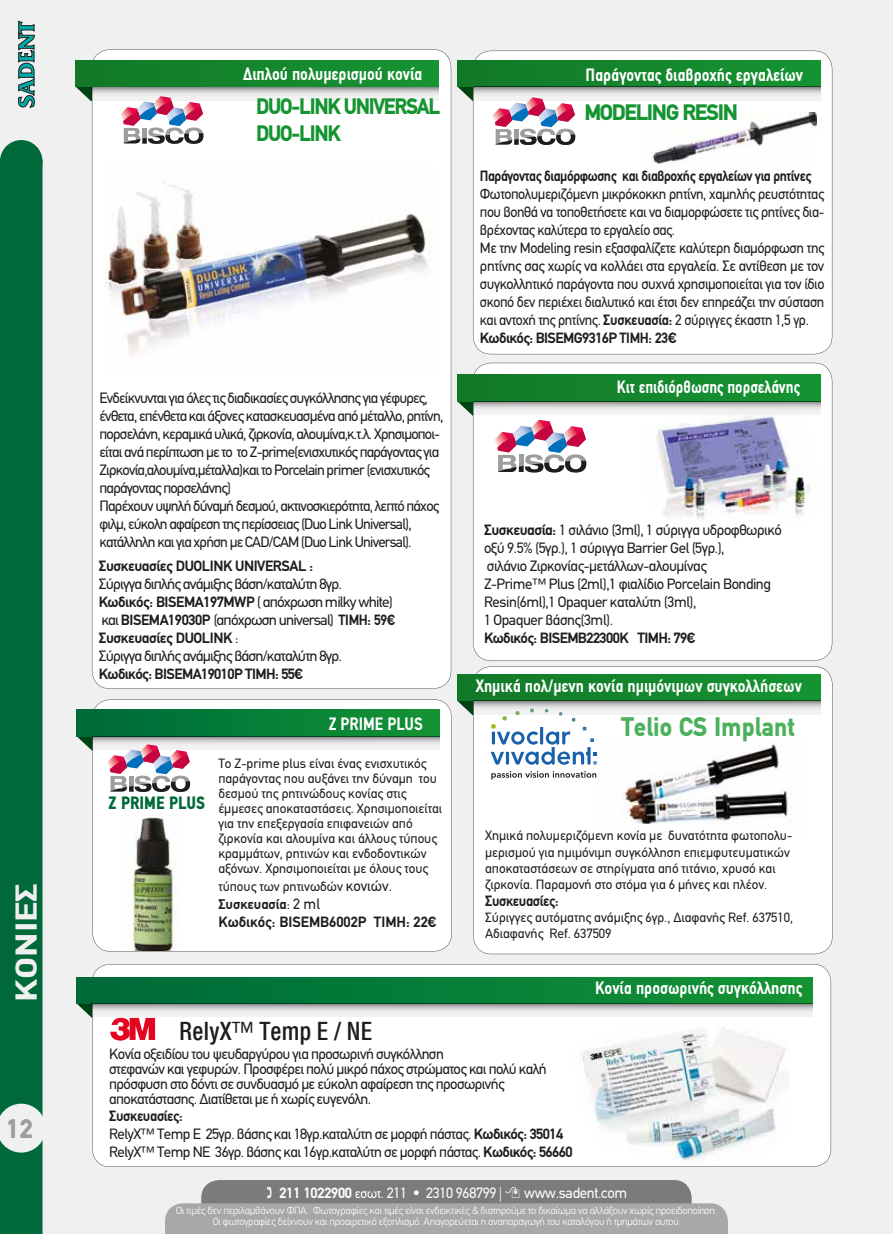
<style>
.page{position:relative;width:893px;height:1234px;background:#fff}
.page>*{position:absolute;margin:0;border:0;box-sizing:border-box;transform-origin:0 0}
.t1{font:700 30.45px "PF Din Text Condensed";color:#f0f0f0;scale:1.43 1}
.t2{font:900 27px "PF Din Text";color:#4db05b;scale:.94 1}
.t3{font:500 27px "CF Helvetica Cond";letter-spacing:.01em;color:#1d1d1b;scale:.94 1}
.t4{font:900 27px "PF Din Text";color:#9d9d9c}
.t5{font:900 22.5px/27px "PF Din Text";letter-spacing:-.06em;color:#159432;scale:.94 1}
.t6{font:900 22.5px "PF Din Text";letter-spacing:-.06em;color:#159432}
.t7{font:700 18px "PF Din Text Condensed";color:#fff}
.t8{font:700 18px "PF Din Text Condensed";color:#fff;scale:.95 1}
.t9{font:900 condensed 18px "PF Din Text";color:#006939}
.t10{font:15px/18px "PF Din Text";letter-spacing:-.04em;color:#1d1d1b}
.t11{font:15px/18px "PF Din Text";letter-spacing:-.04em;color:#1d1d1b;scale:.95 1}
.t12{font:700 15px "PF Din Text";letter-spacing:-.03em;color:#1d1d1b}
.t13{font:700 15px "PF Din Text";letter-spacing:-.03em;color:#1d1d1b;scale:.9 1}
.t14{font:15px "PF Din Text";letter-spacing:-.02em;color:#fff}
.t15{font:700 15px "PF Din Text";color:#1d1d1b}
.t16{font:700 15px "PF Din Text";letter-spacing:-.03em;color:#1d1d1b;scale:.94 1}
.t17{font:700 14.1px "PF Din Text";color:#1d1d1b}
.t18{font:13.5px/15px "PF Din Text";color:#1d1d1b}
.t19{font:300 10.5px/11.6px "PF Din Text";letter-spacing:-.02em;color:#fff;text-align:center}
.s1{font-weight:700}
.s2{font-size:15px}
.s3{font-weight:400;font-size:15px}
.s4{font-size:13.5px}
.s5{font-weight:300}
</style>
<div class="page">
<div style="left:0;top:0;width:893px;height:1233px;background:#f0f0f0"></div>
<svg style="left:75px;top:86px;width:17px;height:15px"></svg>
<div style="left:92px;top:49px;width:359px;height:639px;background:#fff"></div>
<svg style="left:91px;top:86px;width:348px;height:14px"></svg>
<img style="left:104px;top:166px;width:333px;height:207px">
<div style="left:92px;top:699px;width:360px;height:252px;background:#fff"></div>
<svg style="left:457px;top:401px;width:16px;height:15px"></svg>
<svg style="left:18px;top:22px;width:17px;height:85px"></svg>
<div style="left:0;top:166px;width:43px;height:1067px;background:#006939"></div>
<div style="left:0;top:140px;width:43px;height:42px;background:#006939;border-radius:50%"></div>
<div style="left:473px;top:51px;width:359px;height:303px;background:#fff"></div>
<img style="left:643px;top:112px;width:174px;height:65px">
<div style="left:473px;top:363px;width:359px;height:297px;background:#fff"></div>
<div style="left:473px;top:666px;width:359px;height:287px;background:#fff"></div>
<div style="left:77px;top:709px;width:363px;height:27px;background:linear-gradient(to right,#00683a,#139334)"></div>
<svg style="left:190px;top:736px;width:250px;height:13px"></svg>
<div style="left:457px;top:374px;width:363px;height:27px;background:linear-gradient(to right,#127828,#169432)"></div>
<div style="left:457px;top:674px;width:363px;height:26px;background:linear-gradient(to right,#127828,#169432)"></div>
<svg style="left:597px;top:700px;width:223px;height:14px"></svg>
<div style="left:457px;top:60px;width:364px;height:26px;background:linear-gradient(to right,#127828,#169432)"></div>
<svg style="left:575px;top:86px;width:246px;height:14px"></svg>
<div style="left:75px;top:60px;width:364px;height:26px;background:linear-gradient(to right,#127828,#169432)"></div>
<img style="left:126px;top:809px;width:55px;height:141px">
<svg style="left:495px;top:419px;width:91px;height:53px"></svg>
<img style="left:643px;top:414px;width:176px;height:115px">
<svg style="left:473px;top:401px;width:347px;height:13px"></svg>
<div style="left:92px;top:964px;width:739px;height:202px;background:#fff"></div>
<div style="left:76px;top:976px;width:737px;height:27px;background:linear-gradient(to right,#00683a,#139434)"></div>
<svg style="left:155px;top:1003px;width:658px;height:13px"></svg>
<img style="left:597px;top:741px;width:208px;height:98px">
<svg style="left:457px;top:694px;width:140px;height:70px"></svg>
<svg style="left:491px;top:771px;width:105px;height:8px"></svg>
<svg style="left:76px;top:997px;width:79px;height:43px"></svg>
<img style="left:570px;top:1022px;width:219px;height:142px">
<svg style="left:121px;top:96px;width:82px;height:48px"></svg>
<svg style="left:457px;top:81px;width:118px;height:64px"></svg>
<svg style="left:77px;top:730px;width:113px;height:61px"></svg>
<svg style="left:0;top:1103px;width:43px;height:49px"></svg>
<svg style="left:165px;top:1180px;width:563px;height:53px;background:#9c9b9b"></svg>
<h1 class="t1" style="left:8px;top:1001px;width:85px;rotate:-90deg">KΟΝΙΕΣ</h1>
<h2 class="t4" style="left:7px;top:1112px;width:28px">12</h2>
<p class="t7" style="left:243px;top:63px;width:181px">∆ιπλού πολυµερισµού κονία</p>
<h3 class="t5" style="left:256px;top:92px;width:197px">DUO-LINK UNIVERSAL<br>DUO-LINK</h3>
<p class="t10" style="left:100px;top:389px;width:345px">Ενδείκνυνται για όλες τις διαδικασίες συγκόλλησης για γέφυρες, ένθετα, επένθετα και άξονες κατασκευασµένα από µέταλλο, ρητίνη, πορσελάνη, κεραµικά υλικά, ζιρκονία, αλουµίνα,κ.τ.λ. Xρησιµοποι&shy;είται ανά περίπτωση µε το το Z-prime(ενισχυτικός παράγοντας για Ζιρκονία,αλουµίνα,µέταλλα)και το Porcelain primer (ενισχυτικός παράγοντας πορσελάνης)<br>Παρέχουν υψηλή δύναµή δεσµού, ακτινοσκιερότητα, λεπτό πάχος φιλµ, εύκολη αφαίρεση της περίσσειας (Duo Link Universal), κατάλληλη και για χρήση µε CAD/CAM (Duo Link Universal).</p>
<p class="t12" style="left:99px;top:556px;width:216px">Συσκευασίες DUOLINK UNIVERSAL :</p>
<p class="t10" style="left:99px;top:574px;width:298px">Σύριγγα διπλής ανάµιξης βάση/καταλύτη 8γρ.<br><span class="s1">Κωδικός: BISEMA197MWP</span> ( απόχρωση milky white) και <span class="s1">BISEMA19030P</span> (απόχρωση universal) <span class="s1">TIMH: 59€ Συσκευασίες DUOLINK</span> :<br>Σύριγγα διπλής ανάµιξης βάση/καταλύτη 8γρ.</p>
<p class="t12" style="left:99px;top:664px;width:206px">Κωδικός: BISEMA19010P ΤΙΜΗ: 55€</p>
<p class="t9" style="left:109px;top:791px;width:98px">Z PRIME PLUS</p>
<p class="t7" style="left:329px;top:713px;width:96px">Z PRIME PLUS</p>
<p class="t18" style="left:218px;top:755px;width:225px">To Ζ-prime plus είναι ένας ενισχυτικός παράγοντας που αυξάνει την δύναµη του δεσµού της ρητινώδους κονίας στις έµµεσες αποκαταστάσεις. Χρησιµοποιείται για την επεξεργασία επιφανειών από ζιρκονία και αλουµίνα και άλλους τύπους κραµµάτων, ρητινών και ενδοδοντικών αξόνων. Χρησιµοποιείται µε όλους τους</p>
<p class="t18" style="left:218px;top:878px;width:175px">τύπους των ρητινωδών <span class="s2">κονιών.</span></p>
<p class="t17" style="left:218px;top:895px;width:103px">Συσκευασία<span class="s3">: 2 ml</span></p>
<p class="t15" style="left:218px;top:912px;width:219px">Κωδικός: BISEMB6002P ΤΙΜΗ: 22€</p>
<h2 class="t3" style="left:180px;top:1016px;width:206px">RelyX™ Temp Ε / ΝΕ</h2>
<p class="t7" style="left:585px;top:64px;width:219px">Παράγοντας διαβροχής εργαλείων</p>
<h3 class="t6" style="left:584px;top:99px;width:155px">MODELING RESIN</h3>
<p class="t13" style="left:480px;top:167px;width:370px">Παράγοντας διαµόρφωσης και διαβροχής εργαλείων για ρητίνες</p>
<p class="t11" style="left:480px;top:185px;width:364px">Φωτοπολυµεριζόµενη µικρόκοκκη ρητίνη, χαµηλής ρευστότητας που βοηθά να τοποθετήσετε και να διαµορφώσετε τις ρητίνες δια&shy;βρέχοντας καλύτερα το εργαλείο σας.<br>Mε την Modeling resin εξασφαλίζετε καλύτερη διαµόρφωση της ρητίνης σας χωρίς να κολλάει στα εργαλεία. Σε αντίθεση µε τον συγκολλητικό παράγοντα που συχνά χρησιµοποιείται για τον ίδιο σκοπό δεν περιέχει διαλυτικό και έτσι δεν επηρεάζει την σύσταση και αντοχή της ρητίνης. <span class="s1">Συσκευασία:</span> 2 σύριγγες έκαστη 1,5 γρ.<br><span class="s1">Κωδικός: BISEMG9316P ΤΙΜΗ: 23€</span></p>
<p class="t8" style="left:617px;top:376px;width:194px">Κιτ επιδιόρθωσης πορσελάνης</p>
<p class="t10" style="left:484px;top:521px;width:299px"><span class="s1">Συσκευασία:</span> 1 σιλάνιο (3ml), 1 σύριγγα υδροφθωρικό οξύ 9.5% (5γρ.), 1 σύριγγα Barrier Gel (5γρ.),<br>σιλάνιο Ζιρκονίας-µετάλλων-αλουµίνας<br>Z-Prime™ Plus (2ml),1 φιαλίδιο Porcelain Bonding Resin(6ml),1 Opaquer καταλύτη (3ml),<br>1 Opaquer βάσης(3ml).</p>
<p class="t12" style="left:484px;top:629px;width:213px">Κωδικός: BISEMB22300K TIMH: 79€</p>
<p class="t7" style="left:476px;top:675px;width:328px">Xηµικά πολ/µενη κονία ηµιµόνιµων συγκολλήσεων</p>
<h2 class="t2" style="left:621px;top:710px;width:186px">Telio CS Implant</h2>
<p class="t18" style="left:485px;top:827px;width:309px;line-height:16.2px">Χηµικά πολυµεριζόµενη κονία µε δυνατότητα φωτοπολυ&shy;µερισµού για ηµιµόνιµη συγκόλληση επιεµφυτευµατικών αποκαταστάσεων σε στηρίγµατα από τιτάνιο, χρυσό και ζιρκονία. Παραµονή στο στόµα για 6 µήνες και πλέον.</p>
<p class="t16" style="left:485px;top:891px;width:80px">Συσκευασίες:</p>
<p class="t18" style="left:485px;top:909px;width:310px;line-height:16.2px">Σύριγγες αυτόµατης ανάµιξης 6γρ., ∆ιαφανής Ref. 637510,<br>Αδιαφανής Ref. 637509</p>
<p class="t7" style="left:595px;top:976px;width:209px">Κονία προσωρινής συγκόλλησης</p>
<p class="t10" style="left:109px;top:1046px;width:439px;line-height:15px">Κονία οξειδίου του ψευδαργύρου για προσωρινή συγκόλληση<br>στεφανών και γεφυρών. Προσφέρει πολύ µικρό πάχος στρώµατος και πολύ καλή πρόσφυση στο δόντι σε συνδυασµό µε εύκολη αφαίρεση της προσωρινής αποκατάστασης. ∆ιατίθεται µε ή χωρίς ευγενόλη.</p>
<p class="t10" style="left:109px;top:1106px;width:465px"><span class="s1">Συσκευασίες:<br></span>RelyX™ Temp Ε 25γρ. βάσης και 18γρ.καταλύτη σε µορφή πάστας. <span class="s1">Κωδικός: 35014<br></span>RelyX™ Temp NΕ 36γρ. βάσης και 16γρ.καταλύτη σε µορφή πάστας. <span class="s1">Κωδικός: 56660</span></p>
<p class="t14" style="left:280px;top:1183px;width:224px"><span class="s1">211 1022900</span> <span class="s4">εσωτ.</span> 211 • 2310 968799 <span class="s5">|</span></p>
<p class="t14" style="left:524px;top:1183px;width:105px">www.sadent.com</p>
<p class="t19" style="left:176px;top:1204px;width:542px">Οι τιµές δεν περιλαµβάνουν ΦΠΑ. Φωτογραφίες και τιµές είναι ενδεικτικές &amp; διατηρούµε το δικαίωµα να αλλάξουν χωρίς προειδοποίηση.<br>Oι φωτογραφίες δείχνουν και προαιρετικό εξοπλισµό. Aπαγορεύεται η αναπαραγωγή του καταλόγου ή τµηµάτων αυτού.</p>
</div>
